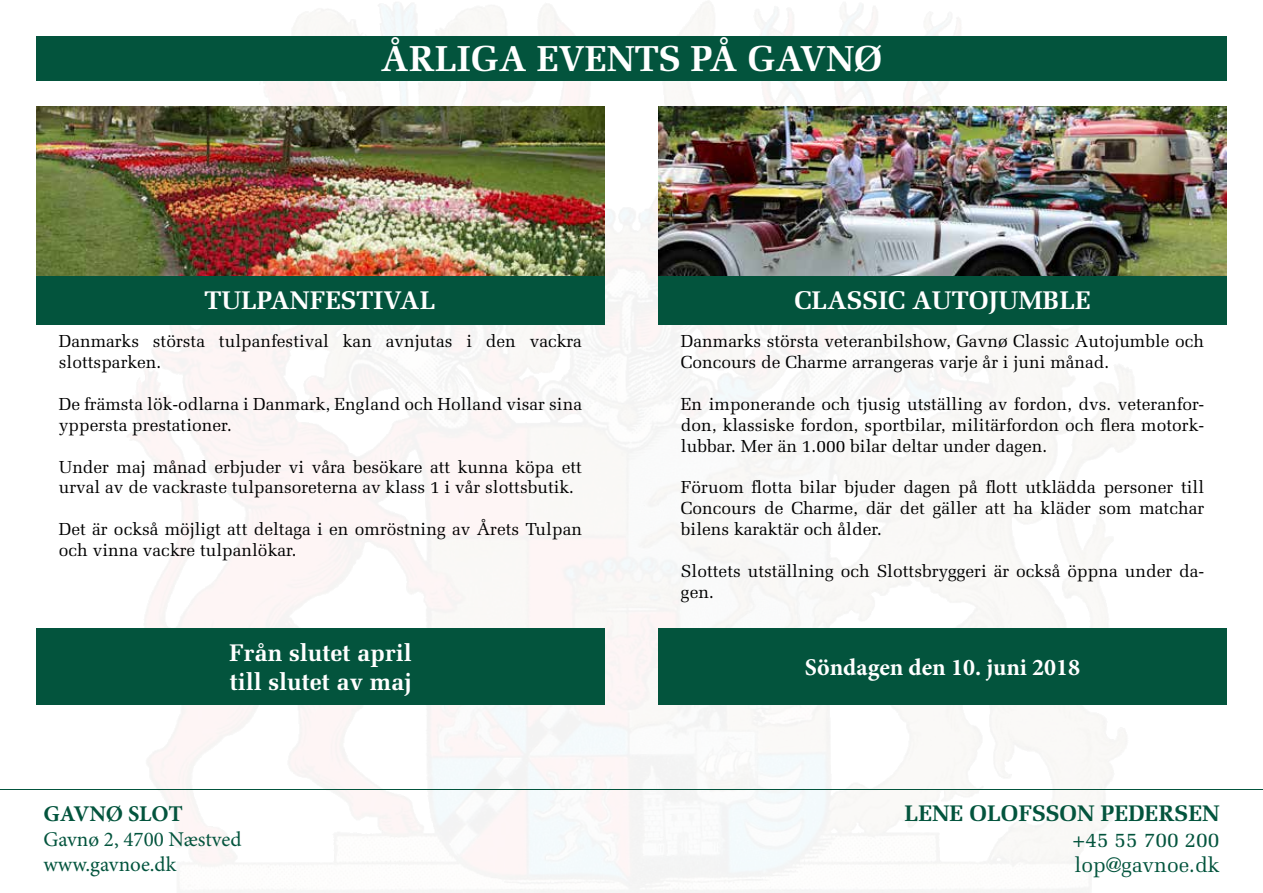
<style>
.page{position:relative;width:1263px;height:893px;background:#fff}
.page>*{position:absolute;margin:0;border:0;box-sizing:border-box;transform-origin:0 0}
.t1{font:700 36px "Melior LT Std";color:#fff}
.t2{font:700 25.5px "Melior LT Std";color:#fff}
.t3{font:700 24px/28.8px "Melior LT Std";color:#fff}
.t4{font:700 24px "Minion Pro";color:#fff}
.t5{font:700 22.5px "Melior LT Std";color:#03543d}
.t6{font:700 22.5px "Minion Pro";letter-spacing:-.01em;color:#03543d}
.t7{font:21px/25.2px "Minion Pro";color:#03543d}
.t8{font:21px/25.2px "Melior LT Std";color:#03543d}
.t9{font:17.4px/20.9px "Melior LT Std";color:#000}
</style>
<div class="page">
<img style="left:127px;top:1px;width:1009px;height:892px">
<hr style="left:0;top:789px;width:1263px;height:1px;background:#03543d">
<div style="left:36px;top:275px;width:569px;height:49px;background:#03543d"></div>
<div style="left:36px;top:628px;width:569px;height:77px;background:#03543d"></div>
<img style="left:36px;top:106px;width:569px;height:169px">
<div style="left:658px;top:275px;width:569px;height:49px;background:#03543d"></div>
<div style="left:658px;top:628px;width:569px;height:77px;background:#03543d"></div>
<img style="left:658px;top:106px;width:569px;height:169px">
<div style="left:36px;top:36px;width:1191px;height:44px;background:#03543d"></div>
<h1 class="t1" style="left:381px;top:37px;width:503px">ÅRLIGA EVENTS PÅ GAVNØ</h1>
<h2 class="t2" style="left:204px;top:285px;width:232px">TULPANFESTIVAL</h2>
<p class="t9" style="left:59px;top:331px;width:525px">Danmarks största tulpanfestival kan avnjutas i den vackra slottsparken.</p>
<p class="t9" style="left:59px;top:394px;width:525px">De främsta lök-odlarna i Danmark, England och Holland visar sina yppersta prestationer.</p>
<p class="t9" style="left:59px;top:456px;width:525px">Under maj månad erbjuder vi våra besökare att kunna köpa ett urval av de vackraste tulpansoreterna av klass 1 i vår slottsbutik.</p>
<p class="t9" style="left:59px;top:519px;width:525px">Det är också möjligt att deltaga i en omröstning av Årets Tulpan och vinna vackre tulpanlökar.</p>
<h3 class="t3" style="left:229px;top:638px;width:184px">Från slutet april till slutet av maj</h3>
<p class="t6" style="left:43px;top:798px;width:141px">GAVNØ SLOT</p>
<p class="t7" style="left:43px;top:827px;width:200px">Gavnø 2, 4700 Næstved www.gavnoe.dk</p>
<h2 class="t2" style="left:794px;top:285px;width:298px">CLASSIC AUTOJUMBLE</h2>
<p class="t9" style="left:681px;top:331px;width:525px">Danmarks största veteranbilshow, Gavnø Classic Autojumble och<br>Concours de Charme arrangeras varje år i juni månad.</p>
<p class="t9" style="left:681px;top:394px;width:525px;text-align:justify">En imponerande och tjusig utställing av fordon, dvs. veteranfor&shy;don, klassiske fordon, sportbilar, militärfordon och flera motork&shy;lubbar. Mer än 1.000 bilar deltar under dagen.</p>
<p class="t9" style="left:681px;top:477px;width:525px;text-align:justify">Föruom flotta bilar bjuder dagen på flott utklädda personer till Concours de Charme, där det gäller att ha kläder som matchar bilens karaktär och ålder.</p>
<p class="t9" style="left:681px;top:561px;width:525px">Slottets utställning och Slottsbryggeri är också öppna under da&shy;gen.</p>
<h3 class="t4" style="left:805px;top:651px;width:277px">Söndagen den 10. juni 2018</h3>
<p class="t5" style="left:904px;top:800px;width:316px">LENE OLOFSSON PEDERSEN</p>
<p class="t8" style="left:1072px;top:827px;width:148px">+45 55 700 200 lop@gavnoe.dk</p>
</div>
